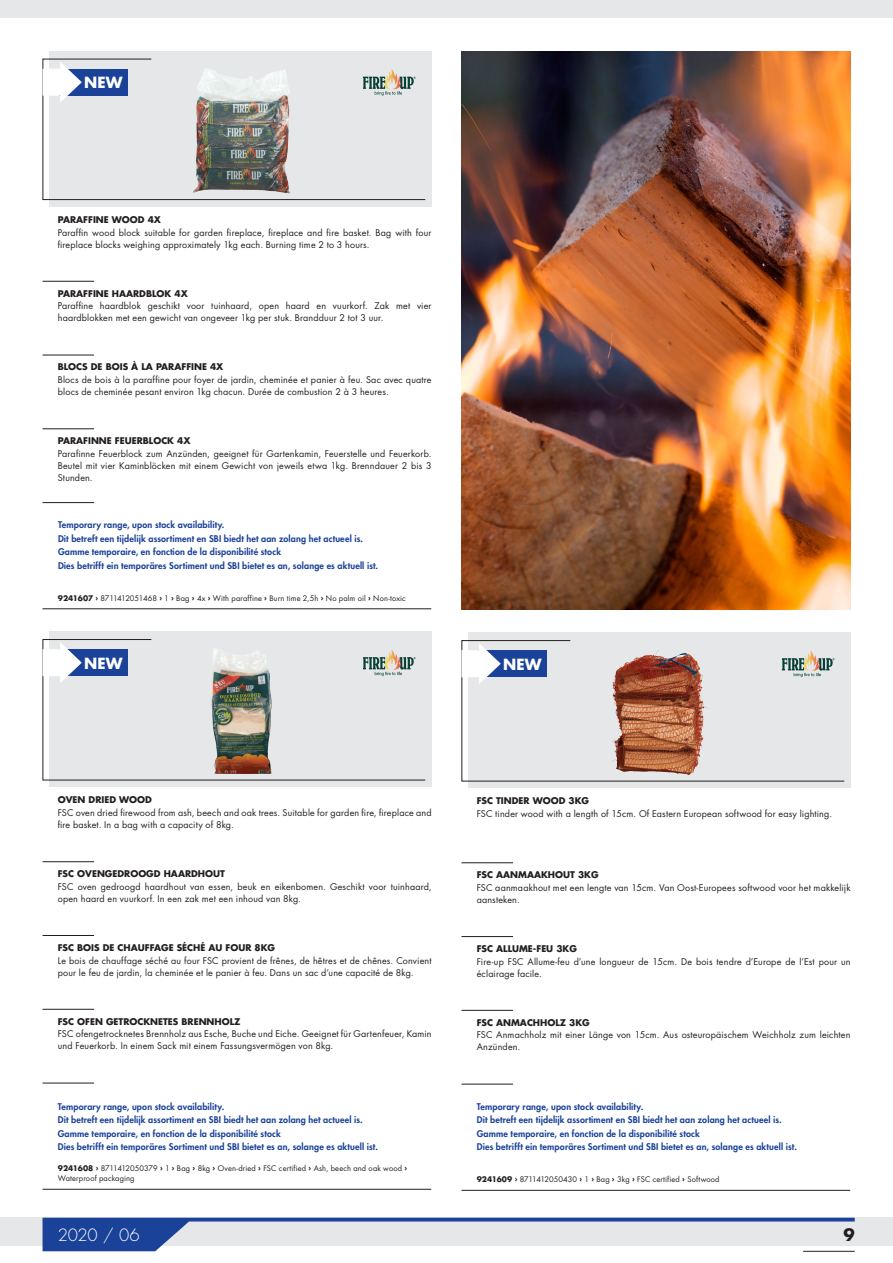
<style>
.page{position:relative;width:893px;height:1263px;background:#fff}
.page>*{position:absolute;margin:0;border:0;box-sizing:border-box;transform-origin:0 0}
.t1{font:300 16.5px "Futura Std";letter-spacing:-.015em;color:#fff}
.t2{font:700 16.5px "Futura Std";color:#231f20}
.t3{font:700 15px "Futura Std";letter-spacing:.01em;color:#fff}
._03_Beschrijving_tek{font:9px/12px "Futura Std";letter-spacing:.02em;color:#231f20}
._03_Beschrijving_tek-2{font:800 9px "Futura Std";letter-spacing:.015em;color:#1b4299}
.t4{font:700 9px "Futura Std";color:#231f20}
._03_Beschrijving_tek-3{font:7.5px/10.5px "Futura Std";letter-spacing:.015em;color:#231f20}
.s1{font-weight:700}
</style>
<div class="page">
<div style="left:0;top:1218px;width:893px;height:28px;background:#e6e7e9"></div>
<div style="left:0;top:0;width:893px;height:17px;background:#e6e7e9"></div>
<svg style="left:43px;top:1218px;width:812px;height:33px"></svg>
<hr style="left:803px;top:1251px;width:52px;height:1px;background:#231f20">
<div style="left:49px;top:631px;width:383px;height:155px;background:#e6e7e9"></div>
<svg style="left:42px;top:639px;width:384px;height:142px"></svg>
<hr style="left:43px;top:1189px;width:388px;height:1px;background:#231f20">
<hr style="left:43px;top:861px;width:51px;height:1px;background:#231f20">
<hr style="left:43px;top:935px;width:51px;height:1px;background:#231f20">
<hr style="left:43px;top:1009px;width:51px;height:1px;background:#231f20">
<hr style="left:43px;top:1083px;width:51px;height:1px;background:#231f20">
<img style="left:211px;top:648px;width:61px;height:126px">
<svg style="left:363px;top:649px;width:53px;height:27px"></svg>
<div style="left:59px;top:649px;width:69px;height:27px;background:#1b4299"></div>
<svg style="left:43px;top:642px;width:39px;height:41px"></svg>
<div style="left:468px;top:632px;width:383px;height:155px;background:#e6e7e9"></div>
<svg style="left:461px;top:640px;width:384px;height:142px"></svg>
<hr style="left:461px;top:1190px;width:389px;height:1px;background:#231f20">
<hr style="left:461px;top:862px;width:52px;height:1px;background:#231f20">
<hr style="left:461px;top:936px;width:52px;height:1px;background:#231f20">
<hr style="left:461px;top:1010px;width:52px;height:1px;background:#231f20">
<hr style="left:461px;top:1084px;width:52px;height:1px;background:#231f20">
<img style="left:618px;top:650px;width:41px;height:19px">
<svg style="left:782px;top:650px;width:53px;height:27px"></svg>
<div style="left:478px;top:650px;width:69px;height:27px;background:#1b4299"></div>
<svg style="left:461px;top:643px;width:40px;height:41px"></svg>
<div style="left:49px;top:51px;width:383px;height:155px;background:#e6e7e9"></div>
<svg style="left:42px;top:58px;width:384px;height:142px"></svg>
<hr style="left:43px;top:608px;width:388px;height:1px;background:#231f20">
<hr style="left:43px;top:281px;width:51px;height:1px;background:#231f20">
<hr style="left:43px;top:355px;width:51px;height:1px;background:#231f20">
<hr style="left:43px;top:428px;width:51px;height:1px;background:#231f20">
<hr style="left:43px;top:502px;width:51px;height:1px;background:#231f20">
<img style="left:193px;top:68px;width:97px;height:125px">
<svg style="left:363px;top:69px;width:53px;height:27px"></svg>
<div style="left:59px;top:69px;width:69px;height:27px;background:#1b4299"></div>
<svg style="left:43px;top:62px;width:39px;height:41px"></svg>
<img style="left:461px;top:51px;width:389px;height:558px">
<p class="t3" style="left:84px;top:73px;width:40px">NEW</p>
<p class="t4" style="left:58px;top:213px;width:105px">PARAFFINE WOOD 4X</p>
<p class="_03_Beschrijving_tek" style="left:58px;top:226px;width:375px">Paraffin wood block suitable for garden fireplace, fireplace and fire basket. Bag with four fireplace blocks weighing approximately 1kg each. Burning time 2 to 3 hours.</p>
<p class="t4" style="left:58px;top:287px;width:131px">PARAFFINE HAARDBLOK 4X</p>
<p class="_03_Beschrijving_tek" style="left:58px;top:300px;width:375px">Paraffine haardblok geschikt voor tuinhaard, open haard en vuurkorf. Zak met vier haardblokken met een gewicht van ongeveer 1kg per stuk. Brandduur 2 tot 3 uur.</p>
<p class="t4" style="left:58px;top:361px;width:167px">BLOCS DE BOIS À LA PARAFFINE 4X</p>
<p class="_03_Beschrijving_tek" style="left:58px;top:374px;width:375px">Blocs de bois à la paraffine pour foyer de jardin, cheminée et panier à feu. Sac avec quatre blocs de cheminée pesant environ 1kg chacun. Durée de combustion 2 à 3 heures.</p>
<p class="t4" style="left:58px;top:435px;width:134px">PARAFINNE FEUERBLOCK 4X</p>
<p class="_03_Beschrijving_tek" style="left:58px;top:448px;width:375px;text-align:justify">Parafinne Feuerblock zum Anzünden, geeignet für Gartenkamin, Feuerstelle und Feuerkorb.<br>Beutel mit vier Kaminblöcken mit einem Gewicht von jeweils etwa 1kg. Brenndauer 2 bis 3<br>Stunden.</p>
<p class="_03_Beschrijving_tek-2" style="left:58px;top:519px;width:168px">Temporary range, upon stock availability.</p>
<p class="_03_Beschrijving_tek-2" style="left:58px;top:533px;width:307px">Dit betreft een tijdelijk assortiment en SBI biedt het aan zolang het actueel is.</p>
<p class="_03_Beschrijving_tek-2" style="left:58px;top:546px;width:225px">Gamme temporaire, en fonction de la disponibilité stock</p>
<p class="_03_Beschrijving_tek-2" style="left:58px;top:560px;width:322px">Dies betrifft ein temporäres Sortiment und SBI bietet es an, solange es aktuell ist.</p>
<p class="_03_Beschrijving_tek-3" style="left:58px;top:593px;width:350px"><span class="s1">9241607 ›</span> 8711412051468 <span class="s1">›</span> 1 <span class="s1">›</span> Bag <span class="s1">›</span> 4x <span class="s1">›</span> With paraffine <span class="s1">›</span> Burn time 2,5h <span class="s1">›</span> No palm oil <span class="s1">›</span> Non-toxic</p>
<p class="t3" style="left:84px;top:653px;width:40px">NEW</p>
<p class="t3" style="left:503px;top:654px;width:40px">NEW</p>
<p class="t4" style="left:58px;top:794px;width:96px">OVEN DRIED WOOD</p>
<p class="t4" style="left:477px;top:795px;width:114px">FSC TINDER WOOD 3KG</p>
<p class="_03_Beschrijving_tek" style="left:58px;top:807px;width:375px">FSC oven dried firewood from ash, beech and oak trees. Suitable for garden fire, fireplace and fire basket. In a bag with a capacity of 8kg.</p>
<p class="_03_Beschrijving_tek" style="left:477px;top:808px;width:357px">FSC tinder wood with a length of 15cm. Of Eastern European softwood for easy lighting.</p>
<p class="t4" style="left:58px;top:868px;width:169px">FSC OVENGEDROOGD HAARDHOUT</p>
<p class="t4" style="left:477px;top:869px;width:123px">FSC AANMAAKHOUT 3KG</p>
<p class="_03_Beschrijving_tek" style="left:58px;top:881px;width:375px">FSC oven gedroogd haardhout van essen, beuk en eikenbomen. Geschikt voor tuinhaard, open haard en vuurkorf. In een zak met een inhoud van 8kg.</p>
<p class="_03_Beschrijving_tek" style="left:477px;top:882px;width:375px">FSC aanmaakhout met een lengte van 15cm. Van Oost-Europees softwood voor het makkelijk aansteken.</p>
<p class="t4" style="left:58px;top:941px;width:219px">FSC BOIS DE CHAUFFAGE SÉCHÉ AU FOUR 8KG</p>
<p class="t4" style="left:477px;top:942px;width:102px">FSC ALLUME-FEU 3KG</p>
<p class="_03_Beschrijving_tek" style="left:58px;top:954px;width:375px">Le bois de chauffage séché au four FSC provient de frênes, de hêtres et de chênes. Convient pour le feu de jardin, la cheminée et le panier à feu. Dans un sac d’une capacité de 8kg.</p>
<p class="_03_Beschrijving_tek" style="left:477px;top:955px;width:375px">Fire-up FSC Allume-feu d’une longueur de 15cm. De bois tendre d’Europe de l’Est pour un éclairage facile.</p>
<p class="t4" style="left:58px;top:1015px;width:184px">FSC OFEN GETROCKNETES BRENNHOLZ</p>
<p class="t4" style="left:477px;top:1016px;width:115px">FSC ANMACHHOLZ 3KG</p>
<p class="_03_Beschrijving_tek" style="left:58px;top:1028px;width:375px">FSC ofengetrocknetes Brennholz aus Esche, Buche und Eiche. Geeignet für Gartenfeuer, Kamin und Feuerkorb. In einem Sack mit einem Fassungsvermögen von 8kg.</p>
<p class="_03_Beschrijving_tek" style="left:477px;top:1029px;width:375px">FSC Anmachholz mit einer Länge von 15cm. Aus osteuropäischem Weichholz zum leichten<br>Anzünden.</p>
<p class="_03_Beschrijving_tek-2" style="left:58px;top:1101px;width:168px">Temporary range, upon stock availability.</p>
<p class="_03_Beschrijving_tek-2" style="left:58px;top:1114px;width:307px">Dit betreft een tijdelijk assortiment en SBI biedt het aan zolang het actueel is.</p>
<p class="_03_Beschrijving_tek-2" style="left:58px;top:1128px;width:225px">Gamme temporaire, en fonction de la disponibilité stock</p>
<p class="_03_Beschrijving_tek-2" style="left:58px;top:1141px;width:322px">Dies betrifft ein temporäres Sortiment und SBI bietet es an, solange es aktuell ist.</p>
<p class="_03_Beschrijving_tek-2" style="left:477px;top:1101px;width:168px">Temporary range, upon stock availability.</p>
<p class="_03_Beschrijving_tek-2" style="left:477px;top:1114px;width:307px">Dit betreft een tijdelijk assortiment en SBI biedt het aan zolang het actueel is.</p>
<p class="_03_Beschrijving_tek-2" style="left:477px;top:1128px;width:225px">Gamme temporaire, en fonction de la disponibilité stock</p>
<p class="_03_Beschrijving_tek-2" style="left:477px;top:1141px;width:322px">Dies betrifft ein temporäres Sortiment und SBI bietet es an, solange es aktuell ist.</p>
<p class="_03_Beschrijving_tek-3" style="left:58px;top:1163px;width:351px"><span class="s1">9241608 ›</span> 8711412050379 <span class="s1">›</span> 1 <span class="s1">›</span> Bag <span class="s1">›</span> 8kg <span class="s1">›</span> Oven-dried <span class="s1">›</span> FSC certified <span class="s1">›</span> Ash, beech and oak wood <span class="s1">›<br></span>Waterproof packaging</p>
<p class="_03_Beschrijving_tek-3" style="left:477px;top:1174px;width:244px"><span class="s1">9241609 ›</span> 8711412050430 <span class="s1">›</span> 1 <span class="s1">›</span> Bag <span class="s1">›</span> 3kg <span class="s1">›</span> FSC certified <span class="s1">›</span> Softwood</p>
<h1 class="t1" style="left:58px;top:1225px;width:84px">2020 / 06</h1>
<h1 class="t2" style="left:843px;top:1224px;width:13px">9</h1>
</div>
